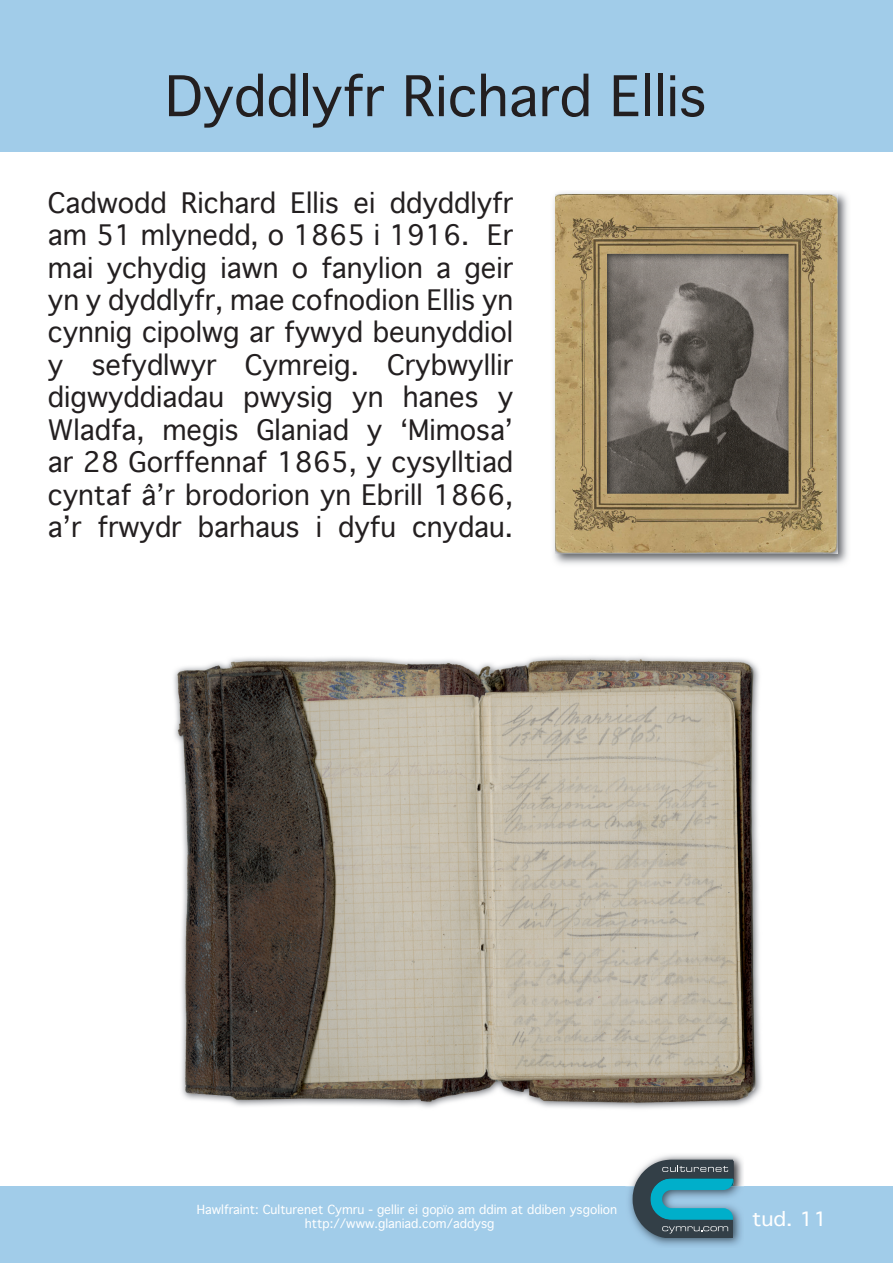
<style>
.page{position:relative;width:893px;height:1263px;background:#fff}
.page>*{position:absolute;margin:0;border:0;box-sizing:border-box;transform-origin:0 0}
.t1{font:54px "Geneva";color:#231f20}
.t2{font:27px/32.4px "Geneva";color:#231f20;text-align:justify}
.t3{font:18.9px "Geneva";color:#fff;scale:1.11 1}
.t4{font:13.5px "Times";color:#fff}
.t5{font:12px/14.4px "Geneva";color:#fff}
</style>
<div class="page">
<div style="left:0;top:1186px;width:893px;height:77px;background:#a1cce9"></div>
<img style="left:626px;top:1155px;width:118px;height:91px">
<svg style="left:633px;top:1160px;width:101px;height:78px"></svg>
<div style="left:0;top:0;width:893px;height:150px;background:#a1cce9"></div>
<img style="left:553px;top:192px;width:295px;height:373px">
<img style="left:556px;top:195px;width:281px;height:359px">
<img style="left:174px;top:656px;width:588px;height:453px">
<h1 class="t1" style="left:165px;top:62px;width:543px">Dyddlyfr Richard Ellis</h1>
<p class="t2" style="left:48px;top:189px;width:467px">Cadwodd Richard Ellis ei ddyddlyfr am 51 mlynedd, o 1865 i 1916. Er mai ychydig iawn o fanylion a geir yn y dyddlyfr, mae cofnodion Ellis yn cynnig cipolwg ar fywyd beunyddiol y sefydlwyr Cymreig. Crybwyllir digwyddiadau pwysig yn hanes y Wladfa, megis Glaniad y ʻMimosaʼ ar 28 Gorffennaf 1865, y cysylltiad cyntaf âʼr brodorion yn Ebrill 1866, aʼr frwydr barhaus i dyfu cnydau.</p>
<p class="t5" style="left:305px;top:1203px;width:314px;text-indent:-108px">Hawlfraint: Culturenet Cymru - gellir ei gopïo am ddim at ddiben ysgolion http://www.glaniad.com/addysg</p>
<p class="t4" style="left:294px;top:1205px;width:205px">http://www.tpyf-wales.com/education</p>
<p class="t3" style="left:752px;top:1207px;width:70px">tud. 11</p>
</div>
